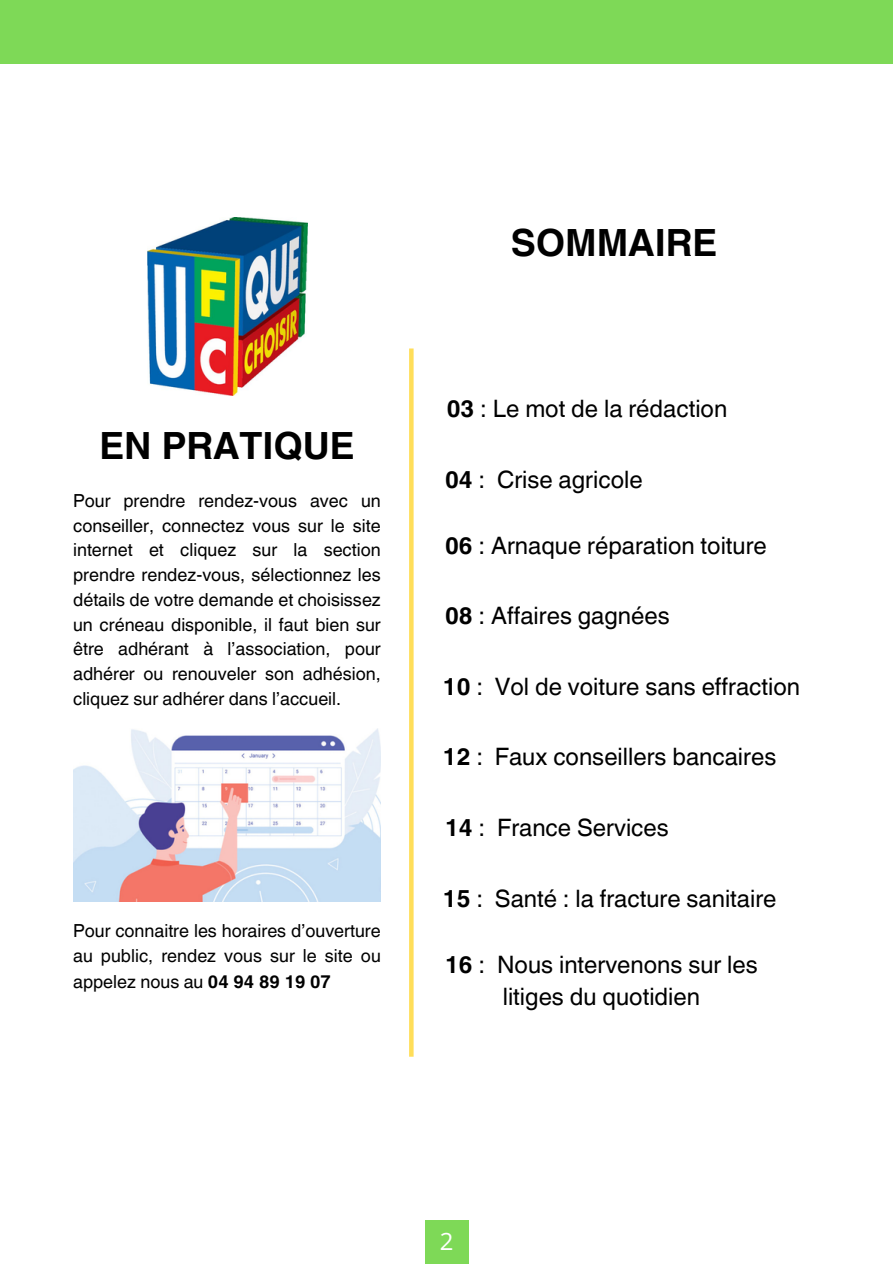
<style>
.page{position:relative;width:893px;height:1264px;background:#fff}
.page>*{position:absolute;margin:0;border:0;box-sizing:border-box;transform-origin:0 0}
.t1{font:700 37.5px "Helvetica World";color:#000}
.t2{font:24px/32.7px "Helvetica World";color:#000;text-align:center}
.t3{font:24px "Open Sans";color:#fff}
.t4{font:18px/24.8px "Helvetica World";color:#000;text-align:justify}
.s1{font-weight:700}
</style>
<div class="page">
<div style="left:0;top:0;width:892px;height:64px;background:#7ed957"></div>
<div style="left:425px;top:1219px;width:43px;height:44px;background:#7ed957"></div>
<svg style="left:409px;top:348px;width:4px;height:708px;background:#ffde5d"></svg>
<img style="left:147px;top:217px;width:160px;height:178px">
<img style="left:73px;top:728px;width:307px;height:173px">
<h2 class="t1" style="left:99px;top:415px;width:257px">EN PRATIQUE</h2>
<h2 class="t4" style="left:73px;top:488px;width:309px">Pour prendre rendez-vous avec un conseiller, connectez vous sur le site internet et cliquez sur la section prendre rendez-vous, sélectionnez les détails de votre demande et choisissez un créneau disponible, il faut bien sur être adhérant à l’association, pour adhérer ou renouveler son adhésion, cliquez sur adhérer dans l’accueil.</h2>
<h2 class="t4" style="left:73px;top:918px;width:309px;line-height:25.3px">Pour connaitre les horaires d’ouverture au public, rendez vous sur le site ou appelez nous au <span class="s1">04 94 89 19 07</span></h2>
<p class="t1" style="left:511px;top:212px;width:208px">SOMMAIRE</p>
<p class="t2" style="left:446px;top:392px;width:282px"><span class="s1">03</span> : Le mot de la rédaction</p>
<h1 class="t2" style="left:445px;top:463px;width:199px"><span class="s1">04</span> : Crise agricole</h1>
<h2 class="t2" style="left:445px;top:529px;width:323px"><span class="s1">06</span> : Arnaque réparation toiture</h2>
<h2 class="t2" style="left:445px;top:599px;width:226px"><span class="s1">08</span> : Affaires gagnées</h2>
<h2 class="t2" style="left:443px;top:670px;width:359px"><span class="s1">10</span> : Vol de voiture sans effraction</h2>
<p class="t2" style="left:443px;top:740px;width:335px"><span class="s1">12</span> : Faux conseillers bancaires</p>
<h2 class="t2" style="left:445px;top:811px;width:225px"><span class="s1">14</span> : France Services</h2>
<h2 class="t2" style="left:443px;top:881px;width:335px"><span class="s1">15</span> : Santé : la fracture sanitaire</h2>
<h2 class="t2" style="left:445px;top:948px;width:314px"><span class="s1">16</span> : Nous intervenons sur les litiges du quotidien</h2>
<p class="t3" style="left:440px;top:1224px;width:15px">2</p>
</div>
